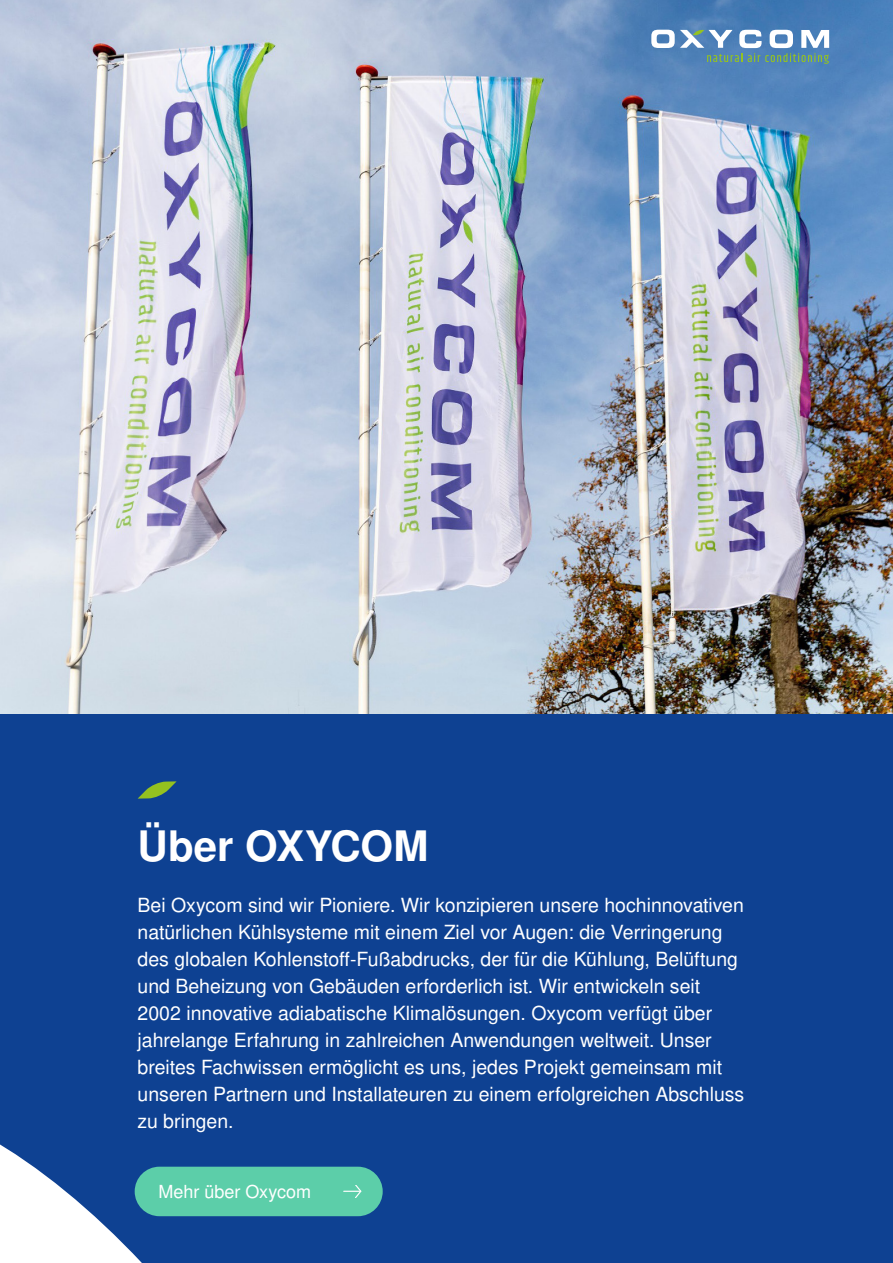
<style>
.page{position:relative;width:893px;height:1263px;background:#fff}
.page>*{position:absolute;margin:0;border:0;box-sizing:border-box;transform-origin:0 0}
.t1{font:700 42px "Nimbus San L";color:#fff}
.t2{font:19.5px/27px "Nimbus San L";color:#fff}
.t3{font:18px "Nimbus San L";color:#fff}
</style>
<div class="page">
<div style="left:0;top:706px;width:893px;height:557px;background:#0e4192"></div>
<svg style="left:0;top:1144px;width:142px;height:119px"></svg>
<img style="left:0;top:0;width:893px;height:713px">
<svg style="left:138px;top:781px;width:39px;height:18px"></svg>
<svg style="left:651px;top:30px;width:178px;height:34px"></svg>
<div style="left:135px;top:1167px;width:248px;height:49px;background:#5ccea9;border-radius:25px"></div>
<svg style="left:344px;top:1185px;width:17px;height:13px"></svg>
<p class="t1" style="left:138px;top:816px;width:292px">Über OXYCOM</p>
<p class="t2" style="left:138px;top:891px;width:608px">Bei Oxycom sind wir Pioniere. Wir konzipieren unsere hochinnovativen natürlichen Kühlsysteme mit einem Ziel vor Augen: die Verringerung des globalen Kohlenstoff-Fußabdrucks, der für die Kühlung, Belüftung und Beheizung von Gebäuden erforderlich ist. Wir entwickeln seit 2002 innovative adiabatische Klimalösungen. Oxycom verfügt über jahrelange Erfahrung in zahlreichen Anwendungen weltweit. Unser breites Fachwissen ermöglicht es uns, jedes Projekt gemeinsam mit unseren Partnern und Installateuren zu einem erfolgreichen Abschluss zu bringen.</p>
<p class="t3" style="left:158px;top:1178px;width:154px">Mehr über Oxycom</p>
</div>
